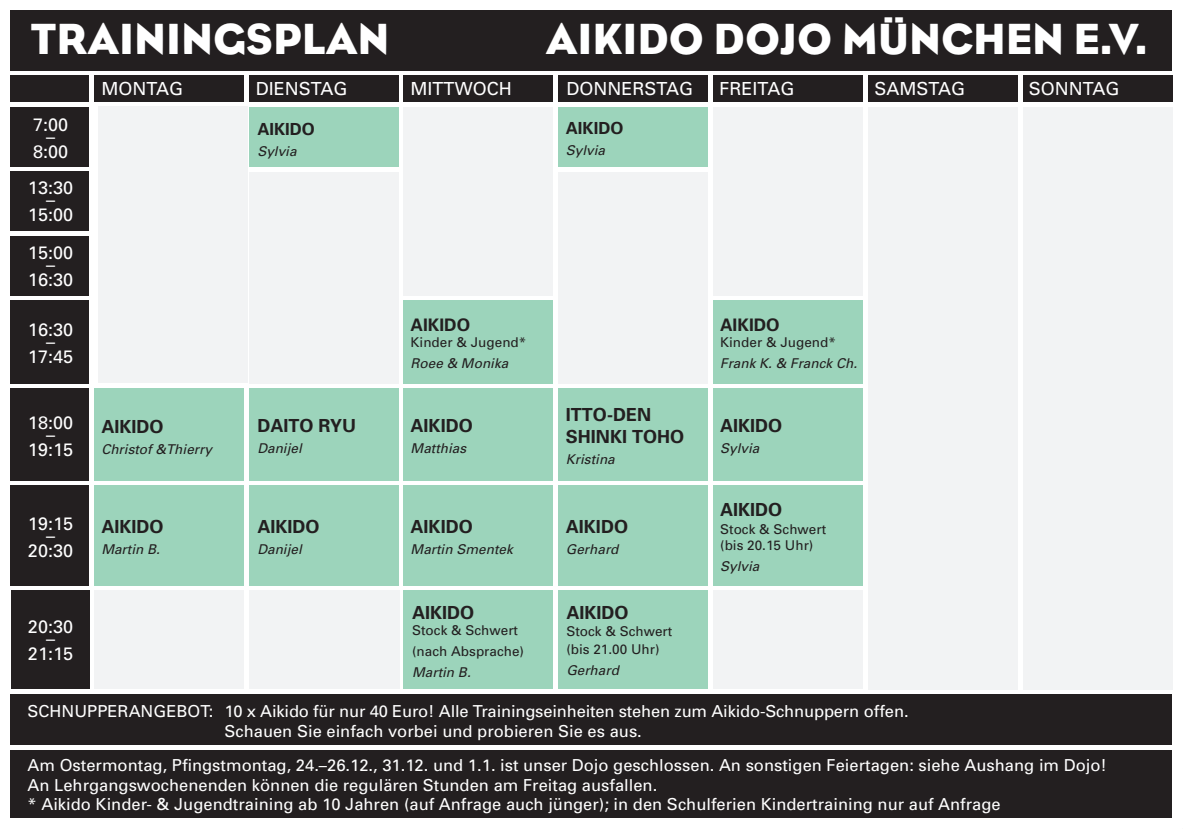
<style>
.page{position:relative;width:1183px;height:830px;background:#fff}
.page>*{position:absolute;margin:0;border:0;box-sizing:border-box;transform-origin:0 0}
.t1{font:44.55px "Eagle";color:#fff}
.t2{font:18px/15px "Univers";color:#fff;text-align:center}
.t3{font:700 18px/21.6px "Univers";color:#231f20}
.t4{font:700 17.25px "Univers";color:#231f20}
.t5{font:700 16.65px "Univers";color:#231f20}
.t6{font:16.5px/19.8px "Univers";color:#fff}
.t7{font:italic 13.5px "Univers";color:#231f20}
.t8{font:13.5px/16.2px "Univers";color:#231f20}
</style>
<div class="page">
<div style="left:11px;top:11px;width:1160px;height:60px;background:#231f20"></div>
<div style="left:11px;top:76px;width:78px;height:26px;background:#231f20"></div>
<div style="left:11px;top:107px;width:78px;height:60px;background:#231f20"></div>
<div style="left:11px;top:171px;width:78px;height:60px;background:#231f20"></div>
<div style="left:11px;top:236px;width:78px;height:59px;background:#231f20"></div>
<div style="left:11px;top:300px;width:78px;height:83px;background:#231f20"></div>
<div style="left:11px;top:388px;width:78px;height:92px;background:#231f20"></div>
<div style="left:12px;top:590px;width:78px;height:98px;background:#231f20"></div>
<div style="left:11px;top:485px;width:78px;height:100px;background:#231f20"></div>
<div style="left:11px;top:749px;width:1160px;height:68px;background:#231f20"></div>
<div style="left:11px;top:694px;width:1160px;height:50px;background:#231f20"></div>
<div style="left:94px;top:76px;width:150px;height:26px;background:#231f20"></div>
<div style="left:94px;top:388px;width:150px;height:92px;background:#9cd4bb"></div>
<div style="left:249px;top:171px;width:149px;height:212px;background:#f2f3f4"></div>
<div style="left:713px;top:590px;width:149px;height:98px;background:#f2f3f4"></div>
<div style="left:249px;top:590px;width:149px;height:98px;background:#f2f3f4"></div>
<div style="left:403px;top:590px;width:150px;height:98px;background:#9cd4bb"></div>
<div style="left:98px;top:106px;width:150px;height:277px;background:#f2f3f4"></div>
<div style="left:403px;top:107px;width:150px;height:188px;background:#f2f3f4"></div>
<div style="left:558px;top:171px;width:149px;height:212px;background:#f2f3f4"></div>
<div style="left:713px;top:107px;width:149px;height:188px;background:#f2f3f4"></div>
<div style="left:867px;top:107px;width:150px;height:581px;background:#f2f3f4"></div>
<div style="left:1022px;top:107px;width:149px;height:581px;background:#f2f3f4"></div>
<div style="left:249px;top:388px;width:149px;height:92px;background:#9cd4bb"></div>
<div style="left:403px;top:300px;width:150px;height:83px;background:#9cd4bb"></div>
<div style="left:713px;top:300px;width:149px;height:83px;background:#9cd4bb"></div>
<div style="left:558px;top:107px;width:149px;height:59px;background:#9cd4bb"></div>
<div style="left:403px;top:388px;width:150px;height:92px;background:#9cd4bb"></div>
<div style="left:558px;top:388px;width:149px;height:92px;background:#9cd4bb"></div>
<div style="left:713px;top:388px;width:149px;height:92px;background:#9cd4bb"></div>
<div style="left:558px;top:485px;width:149px;height:100px;background:#9cd4bb"></div>
<div style="left:713px;top:485px;width:149px;height:100px;background:#9cd4bb"></div>
<div style="left:558px;top:590px;width:149px;height:98px;background:#9cd4bb"></div>
<div style="left:249px;top:485px;width:149px;height:100px;background:#9cd4bb"></div>
<div style="left:403px;top:485px;width:150px;height:100px;background:#9cd4bb"></div>
<div style="left:94px;top:485px;width:150px;height:100px;background:#9cd4bb"></div>
<div style="left:94px;top:590px;width:150px;height:98px;background:#f2f3f4"></div>
<div style="left:249px;top:76px;width:149px;height:26px;background:#231f20"></div>
<div style="left:403px;top:76px;width:150px;height:26px;background:#231f20"></div>
<div style="left:558px;top:76px;width:149px;height:26px;background:#231f20"></div>
<div style="left:713px;top:76px;width:149px;height:26px;background:#231f20"></div>
<div style="left:867px;top:75px;width:150px;height:27px;background:#231f20"></div>
<div style="left:1022px;top:76px;width:149px;height:26px;background:#231f20"></div>
<div style="left:249px;top:107px;width:149px;height:59px;background:#9cd4bb"></div>
<h1 class="t1" style="left:31px;top:14px;width:360px">TRAININGSPLAN</h1>
<h1 class="t1" style="left:546px;top:14px;width:603px">AIKIDO DOJO MÜNCHEN E.V.</h1>
<p class="t2" style="left:33px;top:117px;width:37px">7:00</p>
<p class="t2" style="left:33px;top:129px;width:37px">–<br>8:00</p>
<p class="t2" style="left:28px;top:180px;width:47px">13:30</p>
<p class="t2" style="left:28px;top:192px;width:47px">–<br>15:00</p>
<p class="t2" style="left:28px;top:245px;width:47px">15:00</p>
<p class="t2" style="left:28px;top:257px;width:47px">–<br>16:30</p>
<p class="t2" style="left:28px;top:322px;width:47px">16:30</p>
<p class="t2" style="left:28px;top:334px;width:47px">–<br>17:45</p>
<p class="t2" style="left:101px;top:81px;width:83px">MONTAG</p>
<p class="t2" style="left:255px;top:81px;width:93px">DIENSTAG</p>
<p class="t2" style="left:410px;top:81px;width:103px">MITTWOCH</p>
<p class="t2" style="left:566px;top:81px;width:128px">DONNERSTAG</p>
<p class="t2" style="left:719px;top:81px;width:76px">FREITAG</p>
<p class="t2" style="left:874px;top:81px;width:92px">SAMSTAG</p>
<p class="t2" style="left:1028px;top:81px;width:92px">SONNTAG</p>
<p class="t5" style="left:257px;top:119px;width:59px">AIKIDO</p>
<p class="t7" style="left:257px;top:143px;width:41px">Sylvia</p>
<p class="t5" style="left:565px;top:118px;width:59px">AIKIDO</p>
<p class="t7" style="left:565px;top:143px;width:41px">Sylvia</p>
<p class="t4" style="left:410px;top:314px;width:61px">AIKIDO</p>
<p class="t8" style="left:410px;top:334px;width:117px">Kinder &amp; Jugend*</p>
<p class="t7" style="left:410px;top:355px;width:99px">Roee &amp; Monika</p>
<p class="t4" style="left:720px;top:314px;width:61px">AIKIDO</p>
<p class="t8" style="left:720px;top:334px;width:117px">Kinder &amp; Jugend*</p>
<p class="t7" style="left:720px;top:355px;width:138px">Frank K. &amp; Franck Ch.</p>
<p class="t2" style="left:28px;top:415px;width:47px">18:00</p>
<p class="t2" style="left:28px;top:427px;width:47px">–<br>19:15</p>
<p class="t3" style="left:101px;top:415px;width:64px">AIKIDO</p>
<p class="t7" style="left:101px;top:440px;width:112px">Christof &amp;Thierry</p>
<p class="t3" style="left:257px;top:414px;width:100px">DAITO RYU</p>
<p class="t7" style="left:257px;top:440px;width:46px">Danijel</p>
<p class="t3" style="left:410px;top:414px;width:64px">AIKIDO</p>
<p class="t7" style="left:410px;top:440px;width:57px">Matthias</p>
<p class="t3" style="left:565px;top:403px;width:120px">ITTO-DEN<br>SHINKI TOHO</p>
<p class="t7" style="left:565px;top:450px;width:50px">Kristina</p>
<p class="t3" style="left:720px;top:414px;width:64px">AIKIDO</p>
<p class="t7" style="left:720px;top:440px;width:41px">Sylvia</p>
<p class="t2" style="left:28px;top:516px;width:47px">19:15</p>
<p class="t2" style="left:28px;top:528px;width:47px">–<br>20:30</p>
<p class="t3" style="left:101px;top:515px;width:64px">AIKIDO</p>
<p class="t7" style="left:101px;top:541px;width:60px">Martin B.</p>
<p class="t3" style="left:257px;top:515px;width:64px">AIKIDO</p>
<p class="t7" style="left:257px;top:541px;width:46px">Danijel</p>
<p class="t3" style="left:410px;top:515px;width:64px">AIKIDO</p>
<p class="t7" style="left:410px;top:541px;width:104px">Martin Smentek</p>
<p class="t3" style="left:565px;top:515px;width:64px">AIKIDO</p>
<p class="t7" style="left:565px;top:541px;width:54px">Gerhard</p>
<p class="t3" style="left:720px;top:498px;width:64px">AIKIDO</p>
<p class="t8" style="left:720px;top:521px;width:107px">Stock &amp; Schwert (bis 20.15 Uhr)</p>
<p class="t7" style="left:720px;top:558px;width:41px">Sylvia</p>
<p class="t2" style="left:28px;top:618px;width:47px">20:30</p>
<p class="t2" style="left:28px;top:630px;width:47px">–<br>21:15</p>
<p class="t3" style="left:412px;top:601px;width:64px">AIKIDO</p>
<p class="t8" style="left:412px;top:619px;width:113px;line-height:21px">Stock &amp; Schwert (nach Absprache)</p>
<p class="t7" style="left:412px;top:663px;width:60px">Martin B.</p>
<p class="t3" style="left:566px;top:602px;width:64px">AIKIDO</p>
<p class="t8" style="left:566px;top:621px;width:107px;line-height:18px">Stock &amp; Schwert (bis 21.00 Uhr)</p>
<p class="t7" style="left:566px;top:661px;width:54px">Gerhard</p>
<p class="t6" style="left:28px;top:700px;width:187px">SCHNUPPERANGEBOT:</p>
<p class="t6" style="left:224px;top:700px;width:685px">10 x Aikido für nur 40 Euro! Alle Trainingseinheiten stehen zum Aikido-Schnuppern offen.<br>Schauen Sie einfach vorbei und probieren Sie es aus.</p>
<p class="t6" style="left:28px;top:754px;width:1080px">Am Ostermontag, Pfingstmontag, 24.–26.12., 31.12. und 1.1. ist unser Dojo geschlossen. An sonstigen Feiertagen: siehe Aushang im Dojo!<br>An Lehrgangswochenenden können die regulären Stunden am Freitag ausfallen.<br>* Aikido Kinder- &amp; Jugendtraining ab 10 Jahren (auf Anfrage auch jünger); in den Schulferien Kindertraining nur auf Anfrage</p>
</div>
